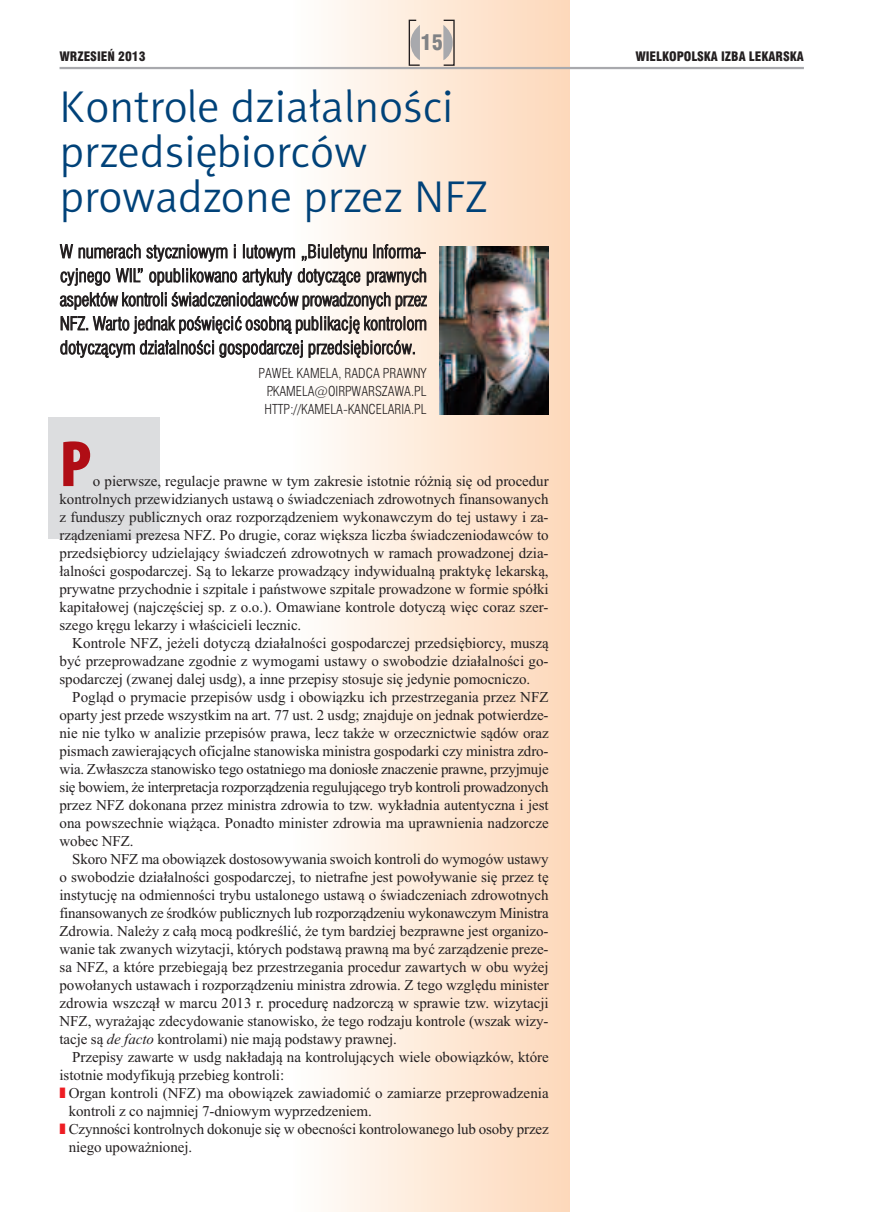
<style>
.page{position:relative;width:872px;height:1212px;background:#fff}
.page>*{position:absolute;margin:0;border:0;box-sizing:border-box;transform-origin:0 0}
.t1{font:900 condensed 66px "Myriad Pro";color:#b00d15}
.t2{font:45px/45px "Naomi Sans EFNTT Light";color:#004279}
.t3{font:21px "Swis 721 Blk Cn EU";color:#808285}
.t4{font:18px/24px "Swis 721 Lt Cn EU";color:#231f20;text-align:justify}
.t5{font:15px/18px "Times New Roman";letter-spacing:-.005em;color:#231f20;text-align:justify}
.t6{font:13.5px/18px "Swis 721 Lt Cn EU";color:#231f20;text-align:justify}
.t7{font:12.75px "Swis 721 Blk Cn EU";color:#231f20}
.s1{font-style:italic}
</style>
<div class="page">
<div style="left:293px;top:0;width:277px;height:1212px;background:linear-gradient(to right,#fefefc,#fcd7b8)"></div>
<svg style="left:443px;top:25px;width:10px;height:35px"></svg>
<svg style="left:408px;top:19px;width:13px;height:48px"></svg>
<hr style="left:60px;top:67px;width:744px;height:2px;background:#a8a9ad">
<div style="left:48px;top:417px;width:112px;height:121px;background:#dcdddf"></div>
<img style="left:439px;top:247px;width:110px;height:167px">
<h3 class="t3" style="left:420px;top:30px;width:24px">15</h3>
<h2 class="t2" style="left:60px;top:84px;width:430px">Kontrole działalności przedsiębiorców prowadzone przez NFZ</h2>
<p class="t4" style="left:60px;top:240px;width:368px">W numerach styczniowym i lutowym „Biuletynu Informa&shy;cyjnego WIL” opublikowano artykuły dotyczące prawnych aspektów kontroli świadczeniodawców prowadzonych przez NFZ. Warto jednak poświęcić osobną publikację kontrolom dotyczącym działalności gospodarczej przedsiębiorców.</p>
<p class="t6" style="left:264px;top:364px;width:164px;text-indent:-6px">PAWEŁ KAMELA, RADCA PRAWNY P.KAMELA@OIRPWARSZAWA.PL HTTP://KAMELA-KANCELARIA.PL</p>
<h1 class="t1" style="left:60px;top:441px;width:33px">P</h1>
<p class="t7" style="left:60px;top:48px;width:87px">WRZESIEŃ 2013</p>
<p class="t7" style="left:635px;top:48px;width:170px">WIELKOPOLSKA IZBA LEKARSKA</p>
<p class="t5" style="left:60px;top:472px;width:490px;text-indent:33px">o pierwsze, regulacje prawne w tym zakresie istotnie różnią się od procedur kontrolnych przewidzianych ustawą o świadczeniach zdrowotnych finansowanych z funduszy publicznych oraz rozporządzeniem wykonawczym do tej ustawy i za&shy;rządzeniami prezesa NFZ. Po drugie, coraz większa liczba świadczeniodawców to przedsiębiorcy udzielający świadczeń zdrowotnych w ramach prowadzonej dzia&shy;łalności gospodarczej. Są to lekarze prowadzący indywidualną praktykę lekarską, prywatne przychodnie i szpitale i państwowe szpitale prowadzone w formie spółki kapitałowej (najczęściej sp. z o.o.). Omawiane kontrole dotyczą więc coraz szer&shy;szego kręgu lekarzy i właścicieli lecznic.</p>
<p class="t5" style="left:60px;top:634px;width:490px;text-indent:13px">Kontrole NFZ, jeżeli dotyczą działalności gospodarczej przedsiębiorcy, muszą być przeprowadzane zgodnie z wymogami ustawy o swobodzie działalności go&shy;spodarczej (zwanej dalej usdg), a inne przepisy stosuje się jedynie pomocniczo.</p>
<p class="t5" style="left:60px;top:688px;width:490px;text-indent:13px">Pogląd o prymacie przepisów usdg i obowiązku ich przestrzegania przez NFZ oparty jest przede wszystkim na art. 77 ust. 2 usdg; znajduje on jednak potwierdze&shy;nie nie tylko w analizie przepisów prawa, lecz także w orzecznictwie sądów oraz pismach zawierających oficjalne stanowiska ministra gospodarki czy ministra zdro&shy;wia. Zwłaszcza stanowisko tego ostatniego ma doniosłe znaczenie prawne, przyjmuje się bowiem, że interpretacja rozporządzenia regulującego tryb kontroli prowadzonych przez NFZ dokonana przez ministra zdrowia to tzw. wykładnia autentyczna i jest ona powszechnie wiążąca. Ponadto minister zdrowia ma uprawnienia nadzorcze wobec NFZ.</p>
<p class="t5" style="left:60px;top:850px;width:491px;text-indent:13px">Skoro NFZ ma obowiązek dostosowywania swoich kontroli do wymogów ustawy o swobodzie działalności gospodarczej, to nietrafne jest powoływanie się przez tę instytucję na odmienności trybu ustalonego ustawą o świadczeniach zdrowotnych finansowanych ze środków publicznych lub rozporządzeniu wykonawczym Ministra Zdrowia. Należy z całą mocą podkreślić, że tym bardziej bezprawne jest organizo&shy;wanie tak zwanych wizytacji, których podstawą prawną ma być zarządzenie preze&shy;sa NFZ, a które przebiegają bez przestrzegania procedur zawartych w obu wyżej powołanych ustawach i rozporządzeniu ministra zdrowia. Z tego względu minister zdrowia wszczął w marcu 2013 r. procedurę nadzorczą w sprawie tzw. wizytacji NFZ, wyrażając zdecydowanie stanowisko, że tego rodzaju kontrole (wszak wizy&shy;tacje są <span class="s1">de facto</span> kontrolami) nie mają podstawy prawnej.</p>
<p class="t5" style="left:60px;top:1048px;width:490px;text-indent:13px">Przepisy zawarte w usdg nakładają na kontrolujących wiele obowiązków, które istotnie modyfikują przebieg kontroli:</p>
<p class="t5" style="left:69px;top:1084px;width:481px;text-align:left">Organ kontroli (NFZ) ma obowiązek zawiadomić o zamiarze przeprowadzenia kontroli z co najmniej 7-dniowym wyprzedzeniem.<br>Czynności kontrolnych dokonuje się w obecności kontrolowanego lub osoby przez niego upoważnionej.</p>
</div>
